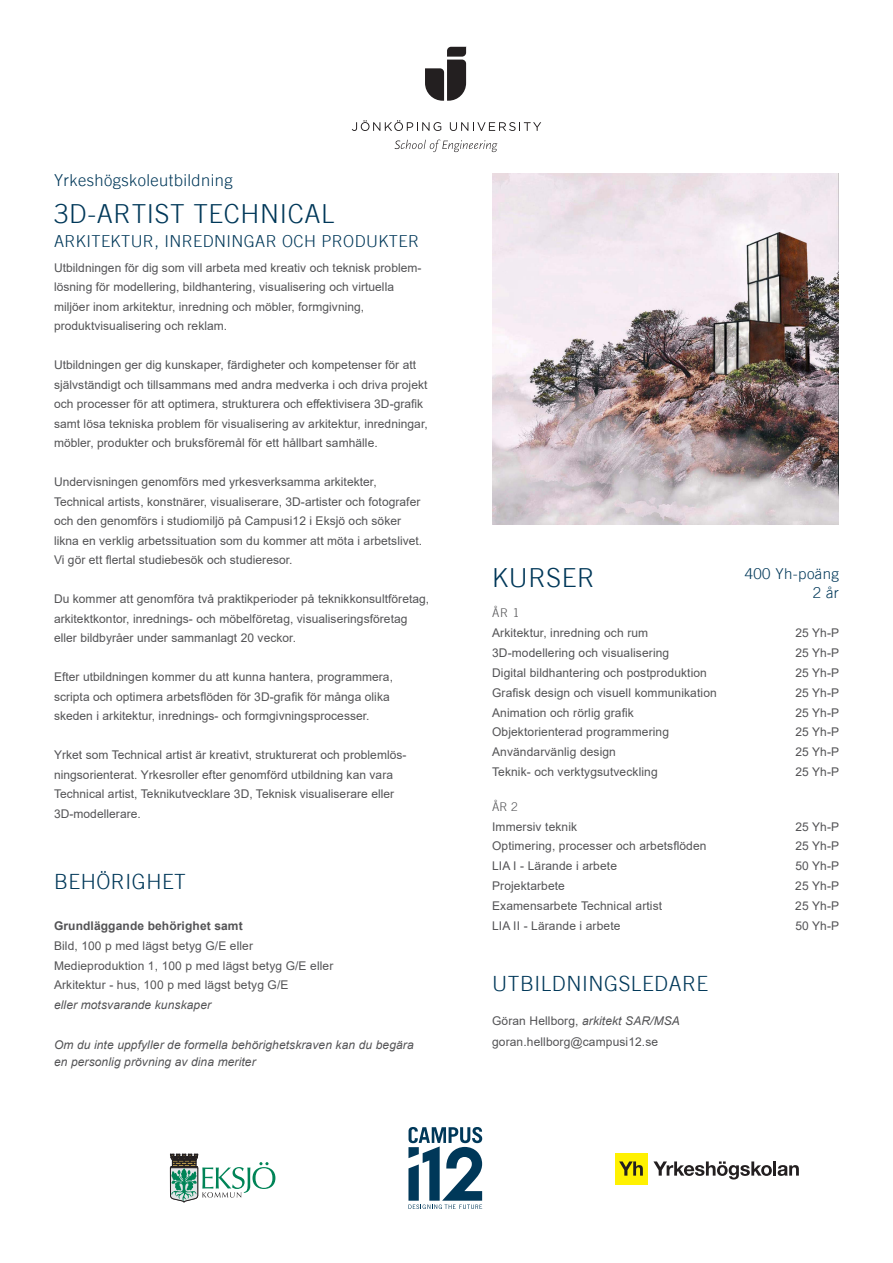
<style>
.page{position:relative;width:893px;height:1263px;background:#fff}
.page>*{position:absolute;margin:0;border:0;box-sizing:border-box;transform-origin:0 0}
.t1{font:300 26.25px "Trade Gothic";letter-spacing:.025em;color:#003859}
.t2{font:300 21px "Trade Gothic";letter-spacing:.025em;color:#003859}
.t3{font:300 16.5px "Trade Gothic";letter-spacing:.025em;color:#003859}
.t4{font:300 15px "Trade Gothic";letter-spacing:.025em;color:#003859}
.bröd{font:12px/19.5px "Arial";letter-spacing:.005em;color:#535355}
.t5{font:italic 12px/16.5px "Arial";letter-spacing:.01em;color:#535355}
.t6{font:700 12px "Arial";letter-spacing:.01em;color:#535355}
.t7{font:300 12px "Trade Gothic";color:#535355}
.s1{font-style:normal}
</style>
<div class="page">
<svg style="left:425px;top:47px;width:41px;height:54px"></svg>
<svg style="left:352px;top:120px;width:89px;height:11px"></svg>
<svg style="left:450px;top:122px;width:91px;height:9px"></svg>
<svg style="left:395px;top:140px;width:102px;height:12px"></svg>
<svg style="left:408px;top:1127px;width:74px;height:82px"></svg>
<div style="left:616px;top:1153px;width:32px;height:31px;background:#fff101"></div>
<svg style="left:619px;top:1161px;width:24px;height:14px"></svg>
<svg style="left:653px;top:1161px;width:119px;height:18px"></svg>
<hr style="left:773px;top:1161px;width:3px;height:14px;background:#231f20">
<svg style="left:778px;top:1165px;width:21px;height:11px"></svg>
<svg style="left:170px;top:1154px;width:105px;height:48px"></svg>
<img style="left:492px;top:174px;width:347px;height:350px">
<p class="t3" style="left:54px;top:170px;width:180px">Yrkeshögskoleutbildning</p>
<p class="t1" style="left:54px;top:198px;width:282px">3D-ARTIST TECHNICAL</p>
<p class="t3" style="left:54px;top:231px;width:367px">ARKITEKTUR, INREDNINGAR OCH PRODUKTER</p>
<p class="bröd" style="left:54px;top:258px;width:369px">Utbildningen för dig som vill arbeta med kreativ och teknisk problem&shy;lösning för modellering, bildhantering, visualisering och virtuella</p>
<p class="bröd" style="left:54px;top:297px;width:312px">miljöer inom arkitektur, inredning och möbler, formgivning,</p>
<p class="bröd" style="left:54px;top:316px;width:175px">produktvisualisering och reklam.</p>
<p class="bröd" style="left:54px;top:355px;width:375px">Utbildningen ger dig kunskaper, färdigheter och kompetenser för att självständigt och tillsammans med andra medverka i och driva projekt och processer för att optimera, strukturera och effektivisera 3D-grafik samt lösa tekniska problem för visualisering av arkitektur, inredningar, möbler, produkter och bruksföremål för ett hållbart samhälle.</p>
<p class="bröd" style="left:54px;top:472px;width:368px">Undervisningen genomförs med yrkesverksamma arkitekter,<br>Technical artists, konstnärer, visualiserare, 3D-artister och fotografer och den genomförs i studiomiljö på Campusi12 i Eksjö och söker</p>
<p class="bröd" style="left:54px;top:531px;width:370px">likna en verklig arbetssituation som du kommer att möta i arbetslivet.<br>Vi gör ett flertal studiebesök och studieresor.</p>
<p class="bröd" style="left:54px;top:589px;width:377px">Du kommer att genomföra två praktikperioder på teknikkonsultföretag, arkitektkontor, inrednings- och möbelföretag, visualiseringsföretag eller bildbyråer under sammanlagt 20 veckor.</p>
<p class="bröd" style="left:54px;top:667px;width:341px">Efter utbildningen kommer du att kunna hantera, programmera,</p>
<p class="bröd" style="left:54px;top:687px;width:337px">scripta och optimera arbetsflöden för 3D-grafik för många olika</p>
<p class="bröd" style="left:54px;top:706px;width:317px">skeden i arkitektur, inrednings- och formgivningsprocesser.</p>
<p class="bröd" style="left:54px;top:745px;width:354px">Yrket som Technical artist är kreativt, strukturerat och problemlös&shy;ningsorienterat. Yrkesroller efter genomförd utbildning kan vara Technical artist, Teknikutvecklare 3D, Teknisk visualiserare eller 3D-modellerare.</p>
<p class="t2" style="left:54px;top:869px;width:133px">BEHÖRIGHET</p>
<p class="t6" style="left:54px;top:917px;width:190px">Grundläggande behörighet samt</p>
<p class="bröd" style="left:54px;top:935px;width:201px">Bild, 100 p med lägst betyg G/E eller</p>
<p class="bröd" style="left:54px;top:955px;width:281px">Medieproduktion 1, 100 p med lägst betyg G/E eller</p>
<p class="bröd" style="left:54px;top:975px;width:236px">Arkitektur - hus, 100 p med lägst betyg G/E</p>
<p class="t5" style="left:54px;top:997px;width:159px">eller motsvarande kunskaper</p>
<p class="t5" style="left:54px;top:1037px;width:361px">Om du inte uppfyller de formella behörighetskraven kan du begära en personlig prövning av dina meriter</p>
<p class="t1" style="left:492px;top:562px;width:104px">KURSER</p>
<p class="t4" style="left:745px;top:565px;width:96px">400 Yh-poäng</p>
<p class="t4" style="left:813px;top:584px;width:28px">2 år</p>
<p class="t7" style="left:492px;top:606px;width:29px">ÅR 1</p>
<p class="bröd" style="left:492px;top:623px;width:158px">Arkitektur, inredning och rum</p>
<p class="bröd" style="left:795px;top:623px;width:45px">25 Yh-P</p>
<p class="bröd" style="left:492px;top:643px;width:179px">3D-modellering och visualisering</p>
<p class="bröd" style="left:795px;top:643px;width:45px">25 Yh-P</p>
<p class="bröd" style="left:492px;top:663px;width:216px">Digital bildhantering och postproduktion</p>
<p class="bröd" style="left:795px;top:663px;width:45px">25 Yh-P</p>
<p class="bröd" style="left:492px;top:683px;width:226px">Grafisk design och visuell kommunikation</p>
<p class="bröd" style="left:795px;top:683px;width:45px">25 Yh-P</p>
<p class="bröd" style="left:492px;top:702px;width:143px">Animation och rörlig grafik</p>
<p class="bröd" style="left:795px;top:702px;width:45px">25 Yh-P</p>
<p class="bröd" style="left:492px;top:722px;width:178px">Objektorienterad programmering</p>
<p class="bröd" style="left:795px;top:722px;width:45px">25 Yh-P</p>
<p class="bröd" style="left:492px;top:742px;width:125px">Användarvänlig design</p>
<p class="bröd" style="left:795px;top:742px;width:45px">25 Yh-P</p>
<p class="bröd" style="left:492px;top:762px;width:167px">Teknik- och verktygsutveckling</p>
<p class="bröd" style="left:795px;top:762px;width:45px">25 Yh-P</p>
<p class="t7" style="left:492px;top:799px;width:27px">ÅR 2</p>
<p class="bröd" style="left:492px;top:816px;width:87px">Immersiv teknik</p>
<p class="bröd" style="left:795px;top:816px;width:45px">25 Yh-P</p>
<p class="bröd" style="left:492px;top:836px;width:216px">Optimering, processer och arbetsflöden</p>
<p class="bröd" style="left:795px;top:836px;width:45px">25 Yh-P</p>
<p class="bröd" style="left:492px;top:856px;width:126px">LIA I - Lärande i arbete</p>
<p class="bröd" style="left:795px;top:856px;width:45px">50 Yh-P</p>
<p class="bröd" style="left:492px;top:876px;width:74px">Projektarbete</p>
<p class="bröd" style="left:795px;top:876px;width:45px">25 Yh-P</p>
<p class="bröd" style="left:492px;top:896px;width:171px">Examensarbete Technical artist</p>
<p class="bröd" style="left:795px;top:896px;width:45px">25 Yh-P</p>
<p class="bröd" style="left:492px;top:916px;width:130px">LIA II - Lärande i arbete</p>
<p class="bröd" style="left:795px;top:916px;width:45px">50 Yh-P</p>
<p class="t2" style="left:492px;top:971px;width:218px">UTBILDNINGSLEDARE</p>
<p class="t5" style="left:492px;top:1013px;width:189px"><span class="s1">Göran Hellborg,</span> arkitekt SAR/MSA</p>
<p class="bröd" style="left:492px;top:1032px;width:168px">goran.hellborg@campusi12.se</p>
</div>
